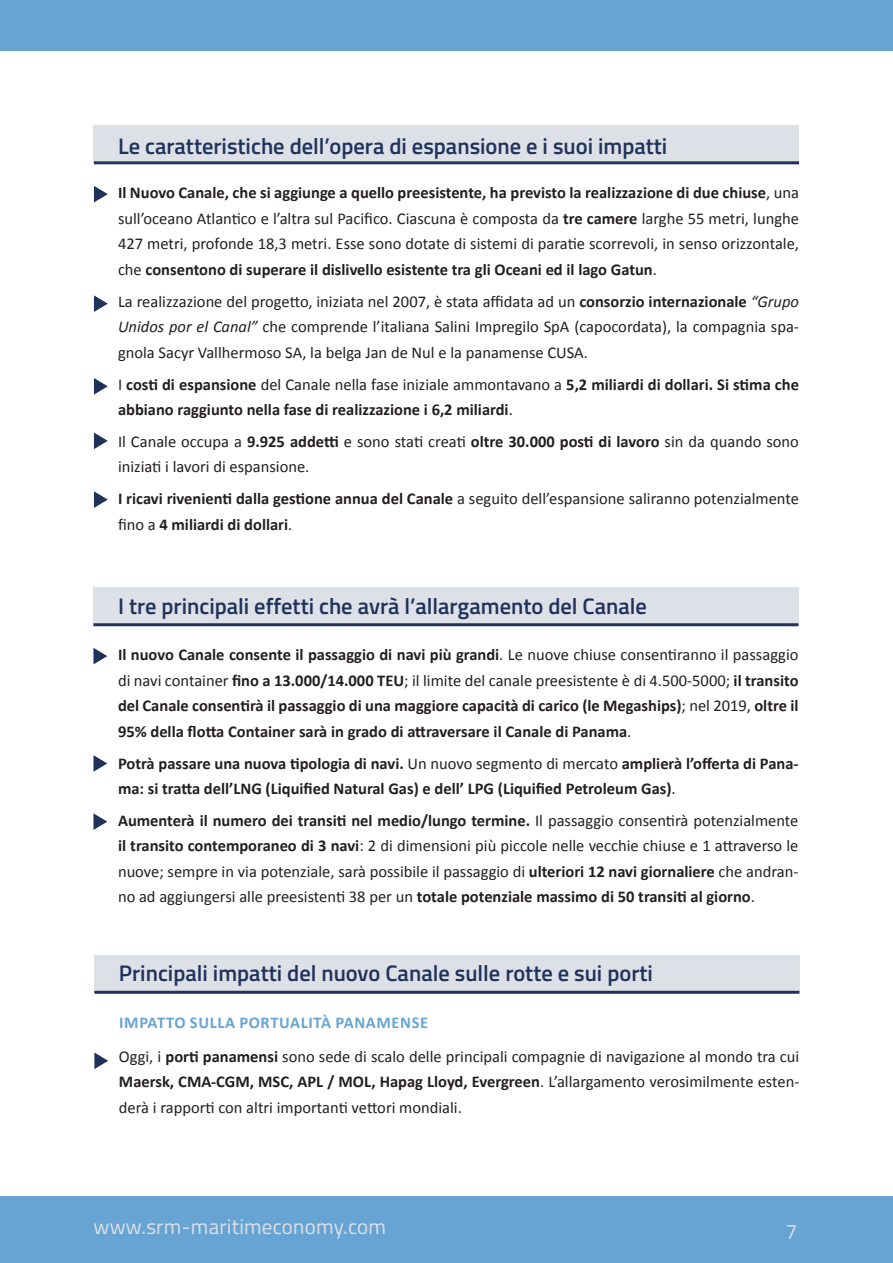
<style>
.page{position:relative;width:893px;height:1263px;background:#fff}
.page>*{position:absolute;margin:0;border:0;box-sizing:border-box;transform-origin:0 0}
.t1{font:600 22.5px "Titillium";color:#1f325a}
.t2{font:21px "Titillium";letter-spacing:.01em;color:#dde0e7}
.t3{font:16.5px/25.5px "Calibri";color:#231f20;text-align:justify}
.t4{font:700 16.5px/25.5px "Calibri";color:#231f20}
.t5{font:700 16.5px "Calibri";letter-spacing:.04em;color:#67a4d3}
.s1{font-weight:700}
.s2{font-style:italic}
.s3{font-weight:400}
</style>
<div class="page">
<div style="left:0;top:0;width:893px;height:51px;background:#67a4d3"></div>
<div style="left:0;top:1195px;width:893px;height:68px;background:#67a4d3"></div>
<div style="left:94px;top:125px;width:705px;height:38px;background:#dde0e7"></div>
<div style="left:93px;top:587px;width:705px;height:38px;background:#dde0e7"></div>
<div style="left:94px;top:955px;width:705px;height:37px;background:#dde0e7"></div>
<svg style="left:94px;top:186px;width:14px;height:16px"></svg>
<svg style="left:93px;top:648px;width:14px;height:16px"></svg>
<svg style="left:94px;top:432px;width:14px;height:17px"></svg>
<svg style="left:94px;top:491px;width:14px;height:17px"></svg>
<svg style="left:94px;top:295px;width:14px;height:17px"></svg>
<svg style="left:93px;top:755px;width:14px;height:17px"></svg>
<svg style="left:94px;top:1052px;width:14px;height:17px"></svg>
<svg style="left:94px;top:378px;width:14px;height:17px"></svg>
<svg style="left:93px;top:813px;width:14px;height:17px"></svg>
<hr style="left:94px;top:161px;width:705px;height:3px;background:#1f325a">
<hr style="left:93px;top:623px;width:705px;height:3px;background:#1f325a">
<hr style="left:94px;top:991px;width:705px;height:3px;background:#1f325a">
<p class="t1" style="left:118px;top:129px;width:551px">Le caratteristiche dell’opera di espansione e i suoi impatti</p>
<p class="t3" style="left:118px;top:180px;width:682px"><span class="s1">Il Nuovo Canale, che si aggiunge a quello preesistente, ha previsto la realizzazione di due chiuse</span>, una sull’oceano Atlantico e l’altra sul Pacifico. Ciascuna è composta da <span class="s1">tre camere</span> larghe 55 metri, lunghe 427 metri, profonde 18,3 metri. Esse sono dotate di sistemi di paratie scorrevoli, in senso orizzontale, che <span class="s1">consentono di superare il dislivello esistente tra gli Oceani ed il lago Gatun</span>.</p>
<p class="t3" style="left:118px;top:288px;width:682px">La realizzazione del progetto, iniziata nel 2007, è stata affidata ad un <span class="s1">consorzio internazionale</span> <span class="s2">“Grupo Unidos por el Canal”</span> che comprende l’italiana Salini Impregilo SpA (capocordata), la compagnia spa&shy;gnola Sacyr Vallhermoso SA, la belga Jan de Nul e la panamense CUSA.</p>
<p class="t4" style="left:118px;top:371px;width:682px"><span class="s3">I</span> costi di espansione <span class="s3">del Canale nella fase iniziale ammontavano a</span> 5,2 miliardi di dollari. Si stima che abbiano raggiunto nella fase di realizzazione i 6,2 miliardi<span class="s3">.</span></p>
<p class="t3" style="left:118px;top:429px;width:682px">Il Canale occupa a <span class="s1">9.925 addetti</span> e sono stati creati <span class="s1">oltre 30.000 posti di lavoro</span> sin da quando sono iniziati i lavori di espansione.</p>
<p class="t4" style="left:118px;top:486px;width:682px">I ricavi rivenienti dalla gestione annua del Canale <span class="s3">a seguito dell’espansione saliranno potenzialmente fino a</span> 4 miliardi di dollari<span class="s3">.</span></p>
<p class="t1" style="left:118px;top:589px;width:530px">I tre principali effetti che avrà l’allargamento del Canale</p>
<p class="t4" style="left:118px;top:642px;width:682px;text-align:justify">Il nuovo Canale consente il passaggio di navi più grandi<span class="s3">. Le nuove chiuse consentiranno il passaggio di navi container</span> fino a 13.000/14.000 TEU<span class="s3">; il limite del canale preesistente è di 4.500-5000;</span> il transito del Canale consentirà il passaggio di una maggiore capacità di carico (le Megaships)<span class="s3">; nel 2019,</span> oltre il 95% della flotta Container sarà in grado di attraversare il Canale di Panama<span class="s3">.</span></p>
<p class="t4" style="left:118px;top:750px;width:682px">Potrà passare una nuova tipologia di navi. <span class="s3">Un nuovo segmento di mercato</span> amplierà l’offerta di Pana&shy;ma: si tratta dell’LNG (Liquified Natural Gas) e dell’ LPG (Liquified Petroleum Gas)<span class="s3">.</span></p>
<p class="t3" style="left:118px;top:808px;width:682px"><span class="s1">Aumenterà il numero dei transiti nel medio/lungo termine.</span> Il passaggio consentirà potenzialmente <span class="s1">il transito contemporaneo di 3 navi</span>: 2 di dimensioni più piccole nelle vecchie chiuse e 1 attraverso le nuove; sempre in via potenziale, sarà possibile il passaggio di <span class="s1">ulteriori 12 navi giornaliere</span> che andran&shy;no ad aggiungersi alle preesistenti 38 per un <span class="s1">totale potenziale massimo di 50 transiti al giorno</span>.</p>
<p class="t1" style="left:119px;top:956px;width:536px">Principali impatti del nuovo Canale sulle rotte e sui porti</p>
<p class="t5" style="left:119px;top:1012px;width:311px">IMPATTO SULLA PORTUALITÀ PANAMENSE</p>
<p class="t3" style="left:119px;top:1043px;width:682px">Oggi, i <span class="s1">porti panamensi</span> sono sede di scalo delle principali compagnie di navigazione al mondo tra cui <span class="s1">Maersk, CMA-CGM, MSC, APL / MOL, Hapag Lloyd, Evergreen</span>. L’allargamento verosimilmente esten&shy;derà i rapporti con altri importanti vettori mondiali.</p>
<p class="t2" style="left:94px;top:1211px;width:294px">www.srm-maritimeconomy.com</p>
<p class="t2" style="left:786px;top:1216px;width:13px">7</p>
</div>
